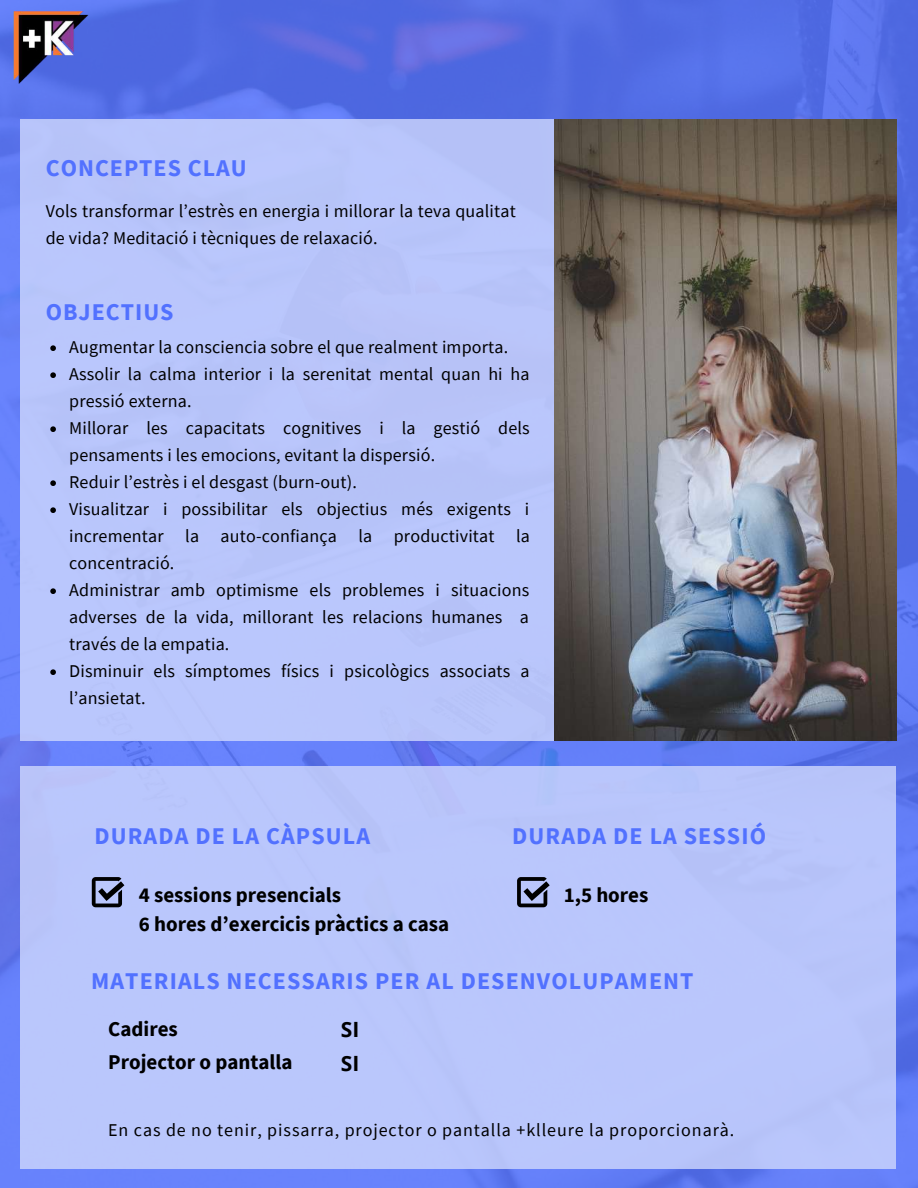
<style>
.page{position:relative;width:918px;height:1188px;background:#fff}
.page>*{position:absolute;margin:0;border:0;box-sizing:border-box;transform-origin:0 0}
.t1{font:700 24px "Source Sans Pro";letter-spacing:.045em;color:#5271ff}
.t2{font:700 21px/33.8px "Source Sans Pro";color:#000}
.t3{font:700 21px/33.8px "Open Sans";color:#000}
.t4{font:18px/27px "Source Sans Pro";letter-spacing:.01em;color:#000}
.t5{font:18px "Source Sans Pro";letter-spacing:.05em;color:#000}
</style>
<div class="page">
<img style="left:0;top:0;width:918px;height:1188px">
<div style="left:20px;top:119px;width:752px;height:621px;background:#b9c6fb"></div>
<svg style="left:50px;top:345px;width:6px;height:6px"></svg>
<svg style="left:50px;top:372px;width:6px;height:6px"></svg>
<svg style="left:50px;top:426px;width:6px;height:6px"></svg>
<svg style="left:50px;top:480px;width:6px;height:6px"></svg>
<svg style="left:50px;top:507px;width:6px;height:6px"></svg>
<svg style="left:50px;top:588px;width:6px;height:6px"></svg>
<svg style="left:50px;top:669px;width:6px;height:6px"></svg>
<img style="left:554px;top:119px;width:342px;height:621px">
<img style="left:0;top:0;width:102px;height:98px">
<div style="left:20px;top:766px;width:876px;height:403px;background:#bac6fc"></div>
<svg style="left:92px;top:877px;width:32px;height:30px"></svg>
<svg style="left:517px;top:877px;width:33px;height:30px"></svg>
<h1 class="t1" style="left:46px;top:152px;width:202px">CONCEPTES CLAU</h1>
<p class="t4" style="left:46px;top:198px;width:471px">Vols transformar l’estrès en energia i millorar la teva qualitat de vida? Meditació i tècniques de relaxació.</p>
<h1 class="t1" style="left:46px;top:296px;width:129px">OBJECTIUS</h1>
<p class="t4" style="left:69px;top:333px;width:462px">Augmentar la consciencia sobre el que realment importa.<br>Assolir la calma interior i la serenitat mental quan hi ha pressió externa.<br>Millorar les capacitats cognitives i la gestió dels pensaments i les emocions, evitant la dispersió.<br>Reduir l’estrès i el desgast (burn-out).<br>Visualitzar i possibilitar els objectius més exigents i incrementar la auto-confiança la productivitat la concentració.<br>Administrar amb optimisme els problemes i situacions adverses de la vida, millorant les relacions humanes a través de la empatia.<br>Disminuir els símptomes físics i psicològics associats a l’ansietat.</p>
<h1 class="t1" style="left:94px;top:821px;width:277px">DURADA DE LA CÀPSULA</h1>
<h1 class="t1" style="left:512px;top:821px;width:255px">DURADA DE LA SESSIÓ</h1>
<p class="t2" style="left:139px;top:877px;width:204px">4 sessions presencials</p>
<p class="t2" style="left:564px;top:877px;width:86px">1,5 hores</p>
<p class="t2" style="left:139px;top:906px;width:312px">6 hores d’exercicis pràctics a casa</p>
<h1 class="t1" style="left:91px;top:966px;width:604px">MATERIALS NECESSARIS PER AL DESENVOLUPAMENT</h1>
<p class="t2" style="left:108px;top:1011px;width:186px">Cadires<br>Projector o pantalla</p>
<p class="t3" style="left:341px;top:1012px;width:20px">SI<br>SI</p>
<p class="t5" style="left:108px;top:1119px;width:628px">En cas de no tenir, pissarra, projector o pantalla +klleure la proporcionarà.</p>
</div>
